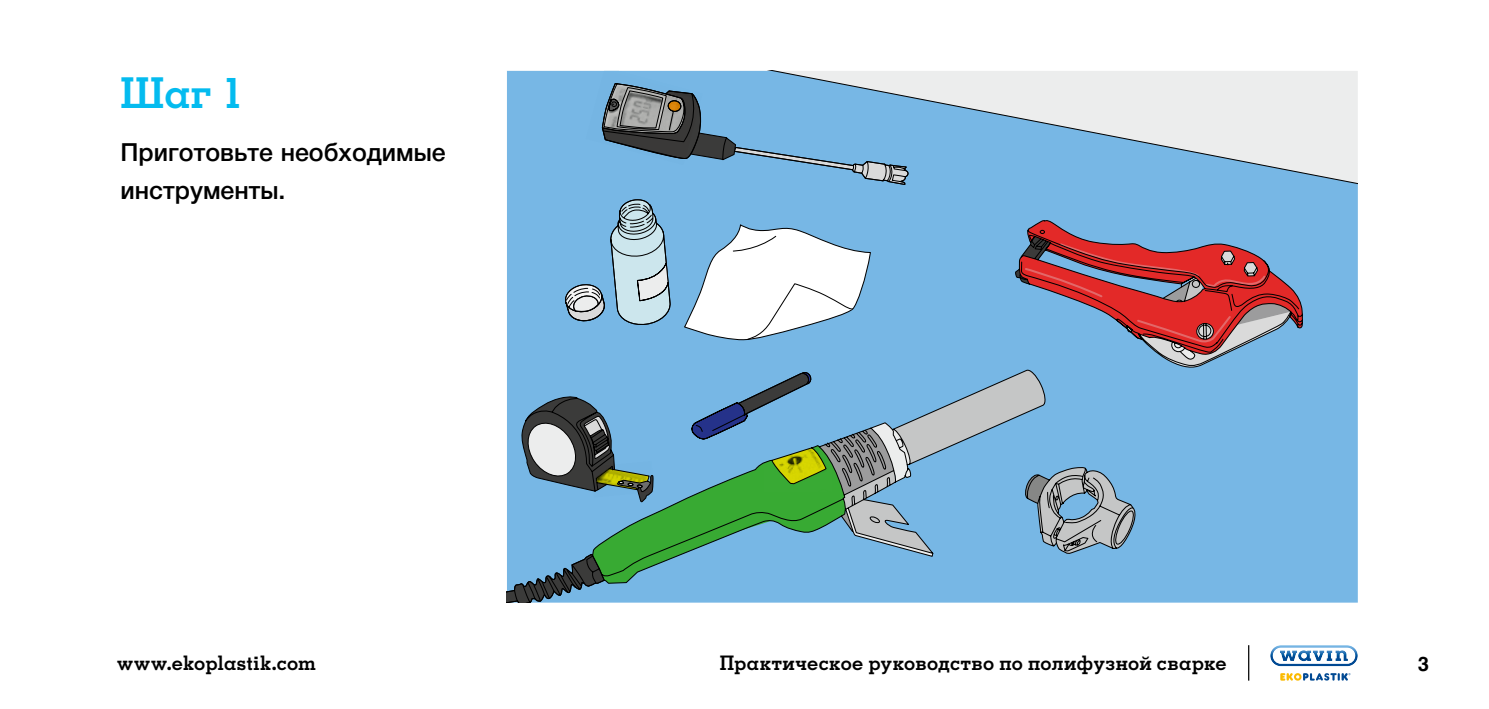
<style>
.page{position:relative;width:1489px;height:709px;background:#fff}
.page>*{position:absolute;margin:0;border:0;box-sizing:border-box;transform-origin:0 0}
.t1{font:700 42.5px "Memphis LTCYR";color:#04bbef}
.t2{font:500 25px/37.5px "Helvetica Neue LTCYR";color:#000}
.t3{font:700 20px "Memphis LTCYR";letter-spacing:.015em;color:#000}
.t4{font:700 20px "Helvetica Cyr";color:#000}
</style>
<div class="page">
<hr style="left:1247px;top:645px;width:2px;height:35px;background:#000">
<svg style="left:1270px;top:645px;width:87px;height:21px"></svg>
<svg style="left:1280px;top:673px;width:70px;height:7px"></svg>
<svg style="left:507px;top:71px;width:850px;height:531px;background:#9dc8e6"></svg>
<div style="left:585px;top:71px;width:117px;height:94px;background:#77b7e5"></div>
<svg style="left:601px;top:82px;width:308px;height:104px;background:#72a0c1"></svg>
<div style="left:507px;top:197px;width:795px;height:21px;background:#77b7e5"></div>
<svg style="left:507px;top:218px;width:796px;height:384px;background:#81aac5"></svg>
<h1 class="t1" style="left:120px;top:76px;width:124px">Шаг 1</h1>
<p class="t2" style="left:120px;top:135px;width:327px">Приготовьте необходимые инструменты.</p>
<p class="t3" style="left:117px;top:655px;width:200px">www.ekoplastik.com</p>
<p class="t3" style="left:719px;top:655px;width:508px">Практическое руководство по полифузной сварке</p>
<p class="t4" style="left:1417px;top:655px;width:13px">3</p>
</div>
